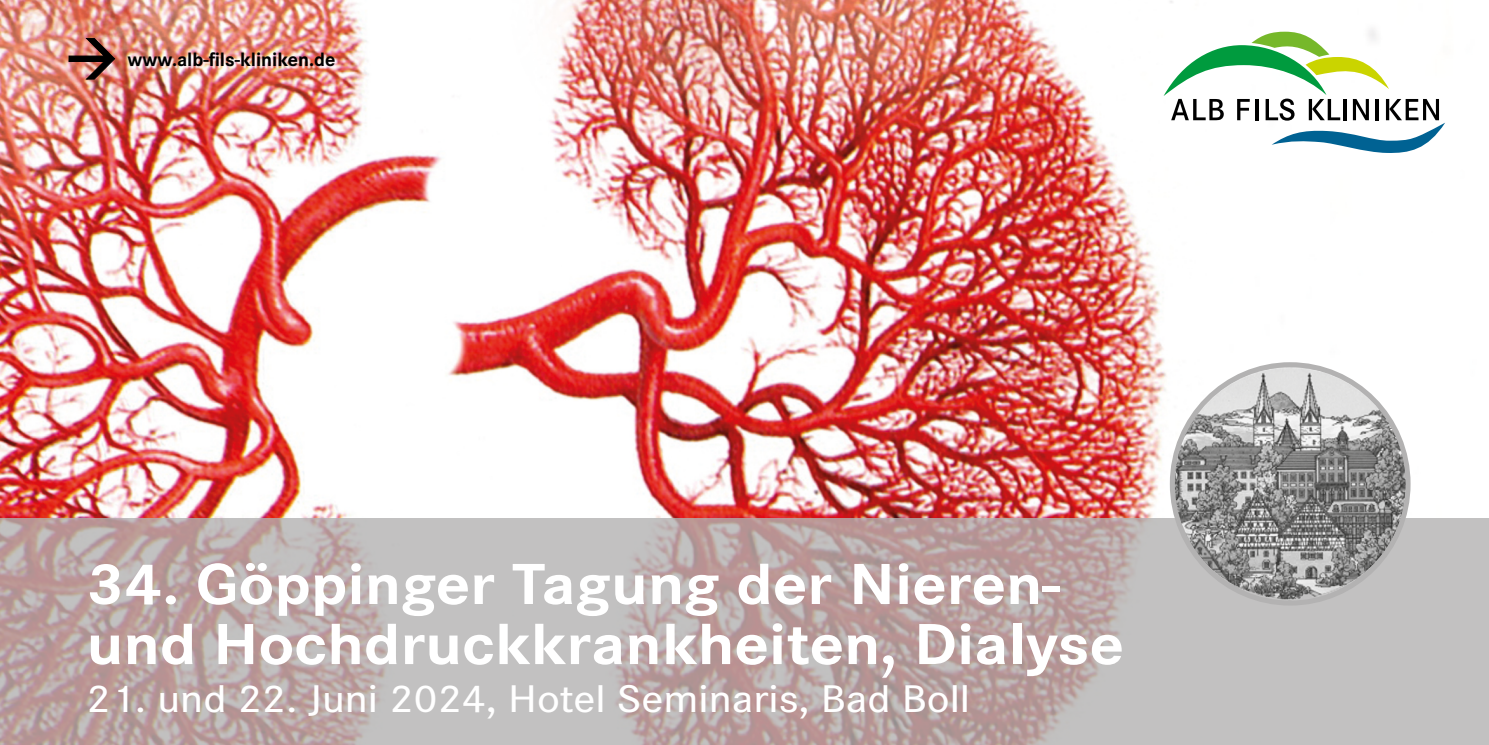
<style>
.page{position:relative;width:1489px;height:745px;background:#fff}
.page>*{position:absolute;margin:0;border:0;box-sizing:border-box;transform-origin:0 0}
.t1{font:700 60px/60px "Corporate S";color:#fff;scale:1.11 1}
.t2{font:500 40px "Corporate S";color:#fff;scale:1.12 1}
.t3{font:700 20px "Corporate S";color:#000}
</style>
<div class="page">
<img style="left:0;top:0;width:1445px;height:517px">
<svg style="left:0;top:517px;width:1488px;height:227px;background:#bdafae"></svg>
<svg style="left:1163px;top:32px;width:281px;height:121px"></svg>
<div style="left:129px;top:54px;width:209px;height:16px;background:#fff;opacity:.95"></div>
<img style="left:1172px;top:364px;width:235px;height:238px">
<div style="left:1169px;top:362px;width:241px;height:243px;border:5px solid #b3b2b2;border-radius:50%"></div>
<img style="left:69px;top:38px;width:46px;height:41px">
<p class="t3" style="left:128px;top:48px;width:209px">www.alb-fils-kliniken.de</p>
<p class="t1" style="left:86px;top:555px;width:936px">34. Göppinger Tagung der Nieren&shy;und Hochdruckkrankheiten, Dialyse</p>
<p class="t2" style="left:86px;top:671px;width:790px">21. und 22. Juni 2024, Hotel Seminaris, Bad Boll</p>
</div>
